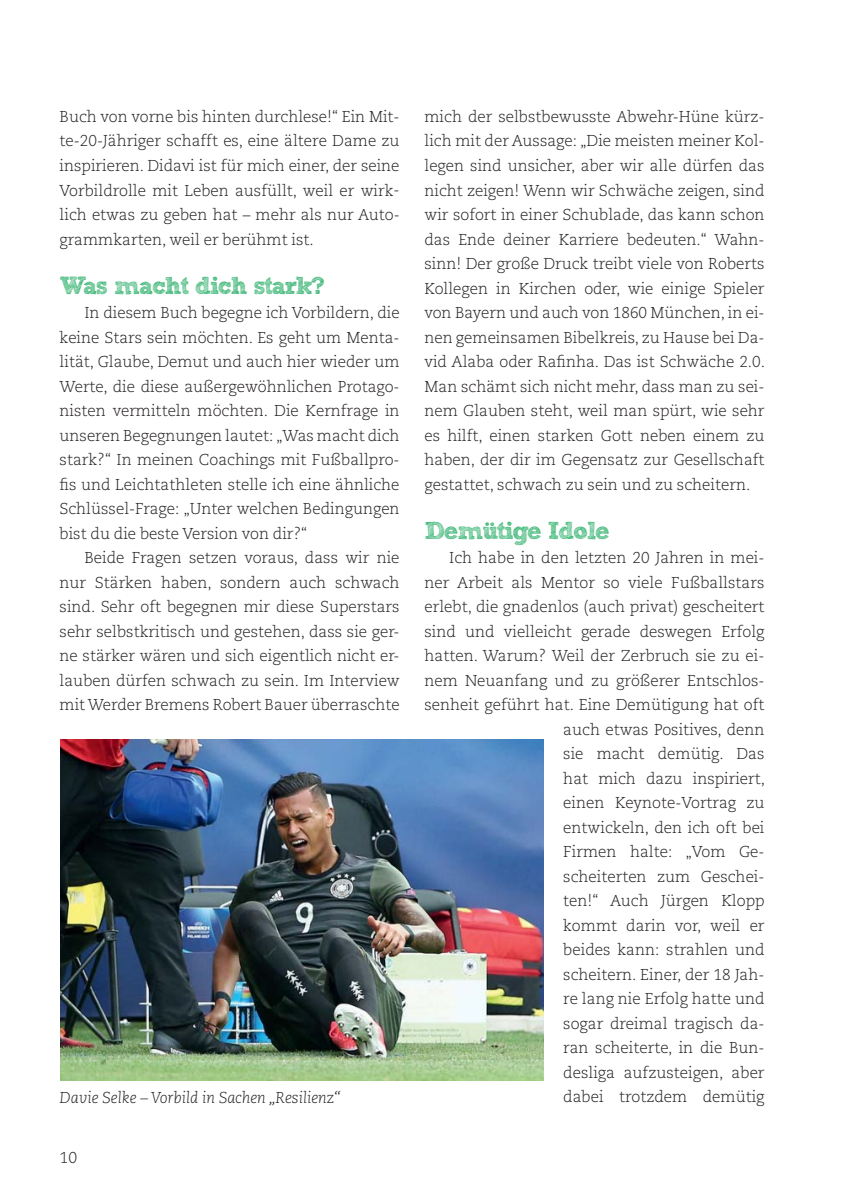
<style>
.page{position:relative;width:844px;height:1191px;background:#fff}
.page>*{position:absolute;margin:0;border:0;box-sizing:border-box;transform-origin:0 0}
.t1{font:24.5px "Sketch Rockwell";letter-spacing:-.05em;color:#44b97b}
.t2{font:300 15.75px/24.5px "Caecilia";color:#231f20;text-align:justify}
.t3{font:italic 300 15.75px "Caecilia";color:#231f20}
</style>
<div class="page">
<img style="left:60px;top:739px;width:483px;height:341px">
<p class="t2" style="left:60px;top:106px;width:341px">Buch von vorne bis hinten durchlese!“ Ein Mit&shy;te-20-Jähriger schafft es, eine ältere Dame zu inspirieren. Didavi ist für mich einer, der seine Vorbildrolle mit Leben ausfüllt, weil er wirk&shy;lich etwas zu geben hat – mehr als nur Auto&shy;grammkarten, weil er berühmt ist.</p>
<h1 class="t1" style="left:60px;top:275px;width:266px">Was macht dich stark?</h1>
<p class="t2" style="left:60px;top:302px;width:341px;text-indent:25px">In diesem Buch begegne ich Vorbildern, die keine Stars sein möchten. Es geht um Menta&shy;lität, Glaube, Demut und auch hier wieder um Werte, die diese außergewöhnlichen Protago&shy;nisten vermitteln möchten. Die Kernfrage in unseren Begegnungen lautet: „Was macht dich stark?“ In meinen Coachings mit Fußballpro&shy;fis und Leichtathleten stelle ich eine ähnliche Schlüssel-Frage: „Unter welchen Bedingungen bist du die beste Version von dir?“</p>
<p class="t2" style="left:60px;top:547px;width:341px;text-indent:25px">Beide Fragen setzen voraus, dass wir nie nur Stärken haben, sondern auch schwach sind. Sehr oft begegnen mir diese Superstars sehr selbstkritisch und gestehen, dass sie ger&shy;ne stärker wären und sich eigentlich nicht er&shy;lauben dürfen schwach zu sein. Im Interview mit Werder Bremens Robert Bauer überraschte</p>
<p class="t2" style="left:424px;top:106px;width:342px">mich der selbstbewusste Abwehr-Hüne kürz&shy;lich mit der Aussage: „Die meisten meiner Kol&shy;legen sind unsicher, aber wir alle dürfen das nicht zeigen! Wenn wir Schwäche zeigen, sind wir sofort in einer Schublade, das kann schon das Ende deiner Karriere bedeuten.“ Wahn&shy;sinn! Der große Druck treibt viele von Roberts Kollegen in Kirchen oder, wie einige Spieler von Bayern und auch von 1860 München, in ei&shy;nen gemeinsamen Bibelkreis, zu Hause bei Da&shy;vid Alaba oder Rafinha. Das ist Schwäche 2.0.<br>Man schämt sich nicht mehr, dass man zu sei&shy;nem Glauben steht, weil man spürt, wie sehr es hilft, einen starken Gott neben einem zu haben, der dir im Gegensatz zur Gesellschaft gestattet, schwach zu sein und zu scheitern.</p>
<h1 class="t1" style="left:424px;top:520px;width:187px">Demütige Idole</h1>
<p class="t2" style="left:424px;top:547px;width:342px;text-align:right">Ich habe in den letzten 20 Jahren in mei&shy;ner Arbeit als Mentor so viele Fußballstars erlebt, die gnadenlos (auch privat) gescheitert sind und vielleicht gerade deswegen Erfolg hatten. Warum? Weil der Zerbruch sie zu ei&shy;nem Neuanfang und zu größerer Entschlos&shy;senheit geführt hat. Eine Demütigung hat oft auch etwas Positives, denn<br>sie macht demütig. Das<br>hat mich dazu inspiriert,<br>einen Keynote-Vortrag zu<br>entwickeln, den ich oft bei<br>Firmen halte: „Vom Ge-<br>scheiterten zum Geschei-<br>ten!“ Auch Jürgen Klopp<br>kommt darin vor, weil er<br>beides kann: strahlen und<br>scheitern. Einer, der 18 Jah-<br>re lang nie Erfolg hatte und<br>sogar dreimal tragisch da-<br>ran scheiterte, in die Bun-<br>desliga aufzusteigen, aber</p>
<p class="t3" style="left:60px;top:1091px;width:282px">Davie Selke – Vorbild in Sachen „Resilienz“</p>
<p class="t2" style="left:563px;top:1086px;width:203px">dabei trotzdem demütig</p>
<p class="t2" style="left:60px;top:1146px;width:19px">10</p>
</div>
